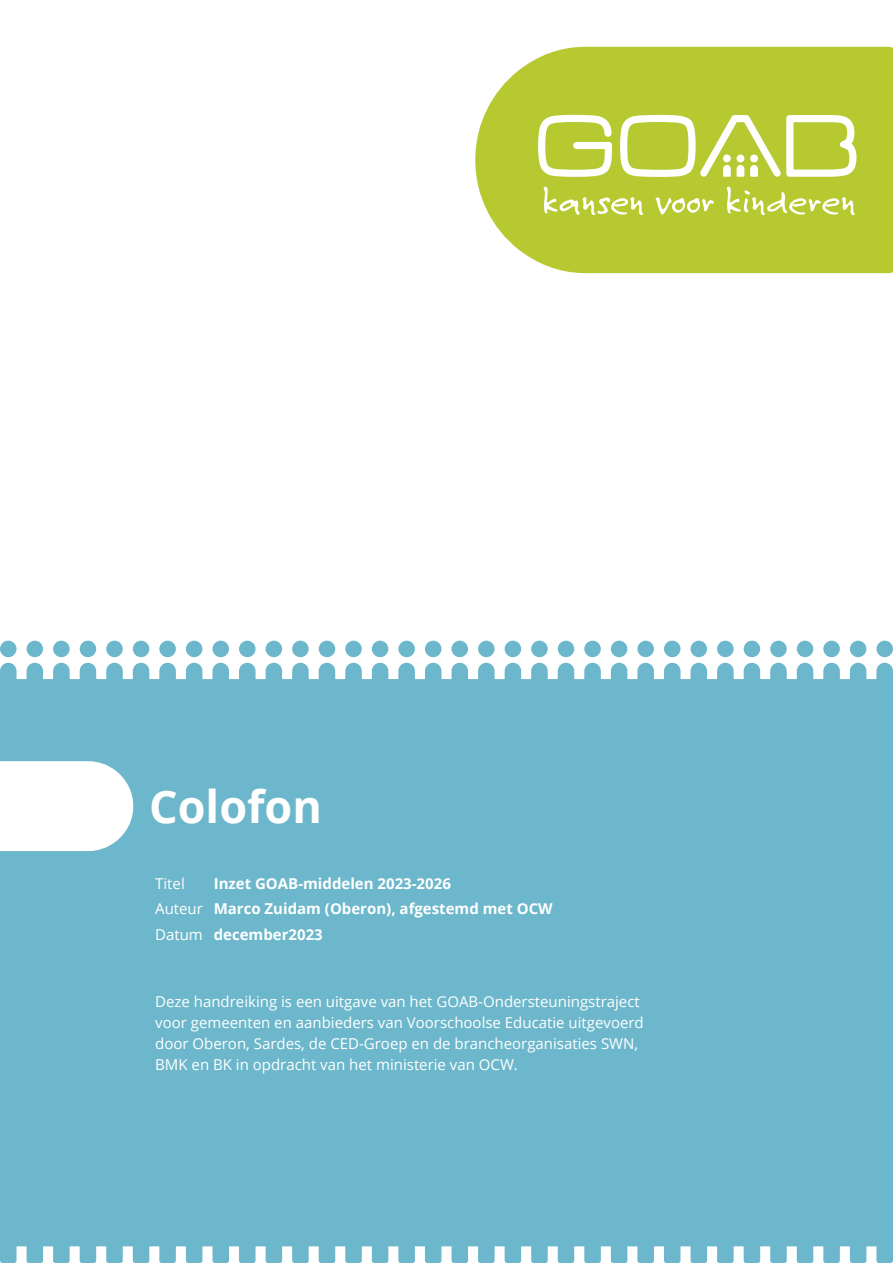
<style>
.page{position:relative;width:893px;height:1263px;background:#fff}
.page>*{position:absolute;margin:0;border:0;box-sizing:border-box;transform-origin:0 0}
.t1{font:700 45px "Open Sans";color:#fff}
.t2{font:15px/21px "Open Sans";color:#fff}
.t3{font:700 15px/25.5px "Open Sans";color:#fff}
.s1{font-weight:400}
</style>
<div class="page">
<div style="left:0;top:641px;width:893px;height:622px;background:#6cb7cb"></div>
<svg style="left:475px;top:47px;width:418px;height:226px;fill:#b6c930"></svg>
<svg style="left:538px;top:115px;width:74px;height:62px"></svg>
<svg style="left:543px;top:186px;width:101px;height:30px"></svg>
<svg style="left:654px;top:196px;width:60px;height:20px"></svg>
<svg style="left:726px;top:186px;width:130px;height:30px"></svg>
<svg style="left:620px;top:115px;width:236px;height:62px"></svg>
<svg style="left:0;top:761px;width:133px;height:90px"></svg>
<h1 class="t1" style="left:149px;top:775px;width:174px">Colofon</h1>
<p class="t3" style="left:155px;top:870px;width:399px;text-indent:58px">Inzet GOAB-middelen 2023-2026<br><span class="s1">Auteur</span> Marco Zuidam (Oberon), afgestemd met OCW<br><span class="s1">Datum</span> december2023</p>
<p class="t2" style="left:155px;top:872px;width:31px">Titel</p>
<p class="t2" style="left:155px;top:991px;width:490px">Deze handreiking is een uitgave van het GOAB-Ondersteuningstraject voor gemeenten en aanbieders van Voorschoolse Educatie uitgevoerd door Oberon, Sardes, de CED-Groep en de brancheorganisaties SWN, BMK en BK in opdracht van het ministerie van OCW.</p>
</div>
